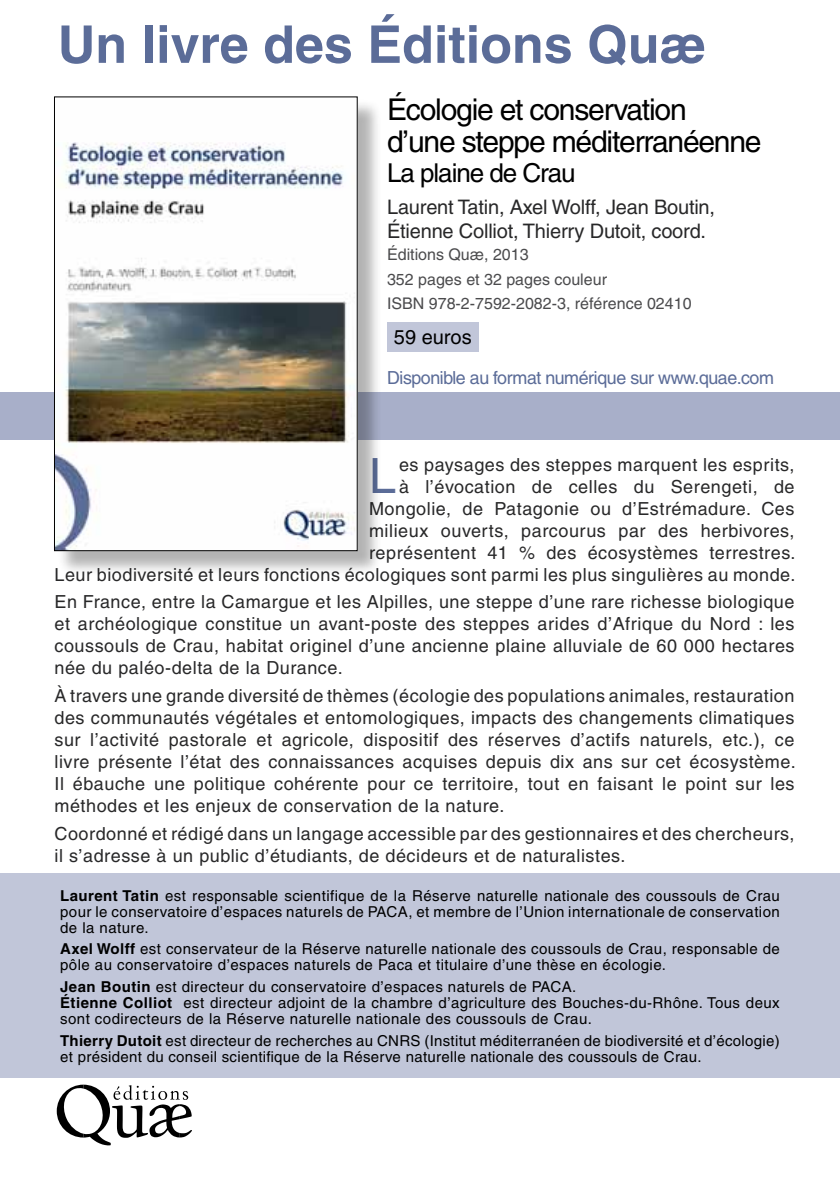
<style>
.page{position:relative;width:840px;height:1191px;background:#fff}
.page>*{position:absolute;margin:0;border:0;box-sizing:border-box;transform-origin:0 0}
.t1{font:700 52px "Helvetica";color:#5b6c98}
.t2{font:48.6px "Helvetica";color:#5b6c98}
.t3{font:30px/32px "Helvetica";letter-spacing:-.04em;color:#000}
.t4{font:26px "Helvetica";letter-spacing:-.04em;color:#000}
.t5{font:20px/24px "Helvetica";letter-spacing:-.01em;color:#282829}
.t6{font:20px "Helvetica";color:#000}
.t7{font:18px/22px "Helvetica";letter-spacing:.03em;color:#282829;text-align:justify}
.t8{font:18px "Helvetica";color:#5b6c98}
.t9{font:16px/24.4px "Helvetica";color:#4b4b4d}
.t10{font:15px/16px "Helvetica";letter-spacing:.03em;color:#000}
.s1{font-weight:700}
</style>
<div class="page">
<div style="left:0;top:392px;width:839px;height:48px;background:#a8afc9"></div>
<svg style="left:57px;top:1084px;width:135px;height:61px"></svg>
<div style="left:0;top:873px;width:839px;height:204px;background:#c1c6d9"></div>
<div style="left:387px;top:322px;width:91px;height:29px;background:#c1c6d9"></div>
<div style="left:57px;top:99px;width:325px;height:477px;background:#000;opacity:.3"></div>
<img style="left:56px;top:99px;width:299px;height:450px">
<div style="left:54px;top:96px;width:303px;height:455px;border:1px solid #000"></div>
<h1 class="t1" style="left:58px;top:13px;width:649px">Un livre des Éditions Quæ</h1>
<h3 class="t3" style="left:387px;top:93px;width:376px">Écologie et conservation d’une steppe méditerranéenne</h3>
<h3 class="t4" style="left:387px;top:157px;width:190px">La plaine de Crau</h3>
<p class="t5" style="left:387px;top:195px;width:329px">Laurent Tatin, Axel Wolff, Jean Boutin,<br>Étienne Colliot, Thierry Dutoit, coord.</p>
<p class="t9" style="left:387px;top:242px;width:306px">Éditions Quæ, 2013<br>352 pages et 32 pages couleur<br>ISBN 978-2-7592-2082-3, référence 02410</p>
<p class="t6" style="left:393px;top:326px;width:79px">59 euros</p>
<p class="t8" style="left:387px;top:367px;width:388px">Disponible au format numérique sur www.quae.com</p>
<p class="t7" style="left:54px;top:453px;width:742px;text-align:right">es paysages des steppes marquent les esprits,<br>à l’évocation de celles du Serengeti, de<br>Mongolie, de Patagonie ou d’Estrémadure. Ces<br>milieux ouverts, parcourus par des herbivores,<br>représentent 41 % des écosystèmes terrestres.<br>Leur biodiversité et leurs fonctions écologiques sont parmi les plus singulières au monde.</p>
<p class="t7" style="left:54px;top:591px;width:741px">En France, entre la Camargue et les Alpilles, une steppe d’une rare richesse biologique et archéologique constitue un avant-poste des steppes arides d’Afrique du Nord : les coussouls de Crau, habitat originel d’une ancienne plaine alluviale de 60 000 hectares née du paléo-delta de la Durance.</p>
<p class="t7" style="left:54px;top:684px;width:742px">À travers une grande diversité de thèmes (écologie des populations animales, restauration des communautés végétales et entomologiques, impacts des changements climatiques sur l’activité pastorale et agricole, dispositif des réserves d’actifs naturels, etc.), ce livre présente l’état des connaissances acquises depuis dix ans sur cet écosystème.<br>Il ébauche une politique cohérente pour ce territoire, tout en faisant le point sur les méthodes et les enjeux de conservation de la nature.</p>
<p class="t7" style="left:54px;top:822px;width:741px">Coordonné et rédigé dans un langage accessible par des gestionnaires et des chercheurs, il s’adresse à un public d’étudiants, de décideurs et de naturalistes.</p>
<h2 class="t2" style="left:369px;top:447px;width:29px">L</h2>
<p class="t10" style="left:60px;top:887px;width:720px;text-align:justify"><span class="s1">Laurent Tatin</span> est responsable scientifique de la Réserve naturelle nationale des coussouls de Crau pour le conservatoire d’espaces naturels de PACA, et membre de l’Union internationale de conservation de la nature.</p>
<p class="t10" style="left:60px;top:941px;width:720px"><span class="s1">Axel Wolff</span> est conservateur de la Réserve naturelle nationale des coussouls de Crau, responsable de pôle au conservatoire d’espaces naturels de Paca et titulaire d’une thèse en écologie.</p>
<p class="t10" style="left:60px;top:978px;width:720px"><span class="s1">Jean Boutin</span> est directeur du conservatoire d’espaces naturels de PACA.<br><span class="s1">étienne Colliot</span> est directeur adjoint de la chambre d’agriculture des Bouches-du-Rhône. Tous deux sont codirecteurs de la Réserve naturelle nationale des coussouls de Crau.</p>
<p class="t10" style="left:60px;top:1032px;width:720px"><span class="s1">Thierry Dutoit</span> est directeur de recherches au CNRS (Institut méditerranéen de biodiversité et d’écologie) et président du conseil scientifique de la Réserve naturelle nationale des coussouls de Crau.</p>
</div>
